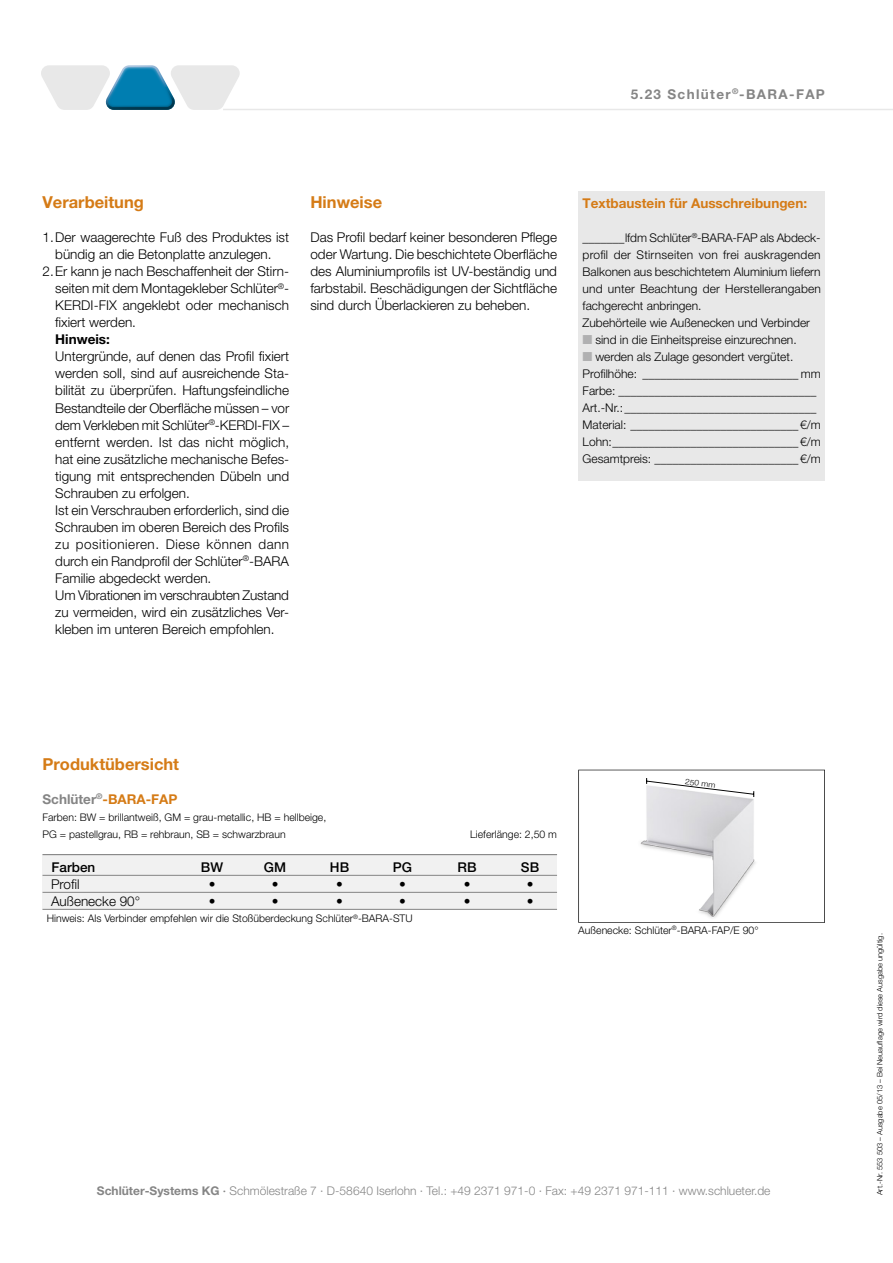
<style>
.page{position:relative;width:893px;height:1263px;background:#fff}
.page>*{position:absolute;margin:0;border:0;box-sizing:border-box;transform-origin:0 0}
.t1{font:700 16.5px "Helvetica Neue LT Pro";color:#d57b16}
.t2{font:300 13.5px/17px "Helvetica Neue LT Pro";color:#000}
.t3{font:700 13.5px "Helvetica Neue LT Pro";color:#d57b16}
.t4{font:700 13.5px "Helvetica Neue LT Pro";letter-spacing:.1em;color:#858585}
.t5{font:500 13.5px "Helvetica Neue LT Pro";color:#000}
.t6{font:700 13.5px "Helvetica Neue LT Pro";color:#000}
.t7{font:300 12px "Helvetica Neue LT Pro";color:#000}
.t8{font:300 12px "Helvetica Neue LT Pro";color:#858585}
.t9{font:300 12px "Helvetica Neue LT Pro";letter-spacing:.02em;color:#000}
.t10{font:300 10.5px/17px "Helvetica Neue LT Pro";color:#000}
.t11{font:300 7.8px "Helvetica Neue LT Pro";color:#000;scale:1.09 1}
.t12{font:300 7.5px "Helvetica Neue LT Pro";color:#000}
.s1{color:#858585}
.s2{font-weight:700}
.s3{font-weight:500}
</style>
<div class="page">
<hr style="left:223px;top:109px;width:670px;height:1px;background:#e8e8e8">
<svg style="left:41px;top:65px;width:199px;height:45px"></svg>
<div style="left:578px;top:191px;width:247px;height:289px;background:#e8e8e8"></div>
<div style="left:43px;top:855px;width:514px;height:55px;background:#f1f1f1"></div>
<hr style="left:43px;top:854px;width:514px;height:1px;background:#858585">
<hr style="left:43px;top:875px;width:514px;height:1px;background:#858585">
<hr style="left:43px;top:892px;width:514px;height:1px;background:#858585">
<hr style="left:43px;top:909px;width:514px;height:1px;background:#858585">
<svg style="left:578px;top:770px;width:247px;height:153px"></svg>
<p class="t4" style="left:631px;top:86px;width:196px">5.23 Schlüter<sup>®</sup>-BARA-FAP</p>
<p class="t1" style="left:43px;top:192px;width:103px">Verarbeitung</p>
<p class="t2" style="left:43px;top:229px;width:248px">1.Der waagerechte Fuß des Produktes ist</p>
<p class="t2" style="left:55px;top:246px;width:218px">bündig an die Betonplatte anzulegen.</p>
<p class="t2" style="left:43px;top:263px;width:248px">2.Er kann je nach Beschaffenheit der Stirn-</p>
<p class="t2" style="left:55px;top:280px;width:235px">seiten mit dem Montagekleber Schlüter<sup>®</sup>-</p>
<p class="t2" style="left:55px;top:297px;width:235px">KERDI-FIX angeklebt oder mechanisch</p>
<p class="t2" style="left:55px;top:314px;width:82px">fixiert werden.</p>
<p class="t6" style="left:55px;top:331px;width:56px">Hinweis:</p>
<p class="t2" style="left:55px;top:348px;width:236px">Untergründe, auf denen das Profil fixiert werden soll, sind auf ausreichende Sta&shy;bilität zu überprüfen. Haftungsfeindliche Bestandteile der Oberfläche müssen – vor dem Verkleben mit Schlüter<sup>®</sup>-KERDI-FIX – entfernt werden. Ist das nicht möglich, hat eine zusätzliche mechanische Befes&shy;tigung mit entsprechenden Dübeln und Schrauben zu erfolgen.<br>Ist ein Verschrauben erforderlich, sind die Schrauben im oberen Bereich des Profils zu positionieren. Diese können dann durch ein Randprofil der Schlüter<sup>®</sup>-BARA Familie abgedeckt werden.<br>Um Vibrationen im verschraubten Zustand zu vermeiden, wird ein zusätzliches Ver&shy;kleben im unteren Bereich empfohlen.</p>
<p class="t1" style="left:310px;top:192px;width:73px">Hinweise</p>
<p class="t2" style="left:310px;top:229px;width:248px;text-align:justify">Das Profil bedarf keiner besonderen Pflege oder Wartung. Die beschichtete Oberfläche des Aluminiumprofils ist UV-beständig und farbstabil. Beschädigungen der Sichtfläche sind durch Überlackieren zu beheben.</p>
<p class="t3" style="left:583px;top:195px;width:226px">Textbaustein für Ausschreibungen:</p>
<p class="t7" style="left:583px;top:231px;width:240px">_______lfdm Schlüter<sup>®</sup>-BARA-FAP als Abdeck-</p>
<p class="t9" style="left:583px;top:248px;width:240px">profil der Stirnseiten von frei auskragenden</p>
<p class="t7" style="left:583px;top:265px;width:240px">Balkonen aus beschichtetem Aluminium liefern</p>
<p class="t7" style="left:583px;top:282px;width:240px">und unter Beachtung der Herstellerangaben</p>
<p class="t7" style="left:583px;top:299px;width:120px">fachgerecht anbringen.</p>
<p class="t7" style="left:583px;top:316px;width:229px">Zubehörteile wie Außenecken und Verbinder</p>
<p class="t7" style="left:595px;top:333px;width:203px">sind in die Einheitspreise einzurechnen.</p>
<p class="t7" style="left:595px;top:350px;width:200px">werden als Zulage gesondert vergütet.</p>
<p class="t7" style="left:583px;top:367px;width:240px">Profilhöhe: __________________________ mm</p>
<p class="t7" style="left:583px;top:384px;width:235px">Farbe: _________________________________</p>
<p class="t7" style="left:583px;top:401px;width:235px">Art.-Nr.: ________________________________</p>
<p class="t7" style="left:583px;top:418px;width:240px">Material: ____________________________€/m</p>
<p class="t7" style="left:583px;top:435px;width:240px">Lohn:_______________________________€/m</p>
<p class="t7" style="left:583px;top:452px;width:240px">Gesamtpreis: ________________________€/m</p>
<p class="t1" style="left:43px;top:754px;width:138px">Produktübersicht</p>
<p class="t3" style="left:43px;top:790px;width:137px"><span class="s1">Schlüter</span><sup>®</sup>-BARA-FAP</p>
<p class="t10" style="left:43px;top:808px;width:285px">Farben: BW = brillantweiß, GM = grau-metallic, HB = hellbeige,<br>PG = pastellgrau, RB = rehbraun, SB = schwarzbraun</p>
<p class="t10" style="left:470px;top:825px;width:88px">Lieferlänge: 2,50 m</p>
<p class="t5" style="left:52px;top:859px;width:45px">Farben</p>
<p class="t5" style="left:201px;top:859px;width:24px">BW</p>
<p class="t5" style="left:264px;top:859px;width:24px">GM</p>
<p class="t5" style="left:330px;top:859px;width:21px">HB</p>
<p class="t5" style="left:393px;top:859px;width:21px">PG</p>
<p class="t5" style="left:458px;top:859px;width:21px">RB</p>
<p class="t5" style="left:521px;top:859px;width:20px">SB</p>
<p class="t2" style="left:51px;top:875px;width:30px">Profil</p>
<p class="t2" style="left:209px;top:875px;width:8px">•</p>
<p class="t2" style="left:272px;top:875px;width:8px">•</p>
<p class="t2" style="left:336px;top:875px;width:8px">•</p>
<p class="t2" style="left:399px;top:875px;width:8px">•</p>
<p class="t2" style="left:464px;top:875px;width:8px">•</p>
<p class="t2" style="left:527px;top:875px;width:8px">•</p>
<p class="t2" style="left:51px;top:892px;width:91px">Außenecke 90°</p>
<p class="t2" style="left:209px;top:892px;width:8px">•</p>
<p class="t2" style="left:272px;top:892px;width:8px">•</p>
<p class="t2" style="left:336px;top:892px;width:8px">•</p>
<p class="t2" style="left:399px;top:892px;width:8px">•</p>
<p class="t2" style="left:464px;top:892px;width:8px">•</p>
<p class="t2" style="left:527px;top:892px;width:8px">•</p>
<p class="t10" style="left:47px;top:910px;width:367px">Hinweis: Als Verbinder empfehlen wir die Stoßüberdeckung Schlüter<sup>®</sup>-BARA-STU</p>
<p class="t11" style="left:686px;top:777px;width:29px;rotate:7deg">250 mm</p>
<p class="t10" style="left:578px;top:921px;width:182px">Außenecke: Schlüter<sup>®</sup>-BARA-FAP/E 90°</p>
<p class="t8" style="left:97px;top:1183px;width:675px"><span class="s2">Schlüter-Systems KG</span> <span class="s3">·</span> Schmölestraße 7 · D-58640 Iserlohn · Tel.: +49 2371 971-0 · Fax: +49 2371 971-111 · www.schlueter.de</p>
<p class="t12" style="left:875px;top:1195px;width:263px;rotate:-90deg">Art.-Nr. 553 503 – Ausgabe 05/13 – Bei Neuauflage wird diese Ausgabe ungültig.</p>
</div>
